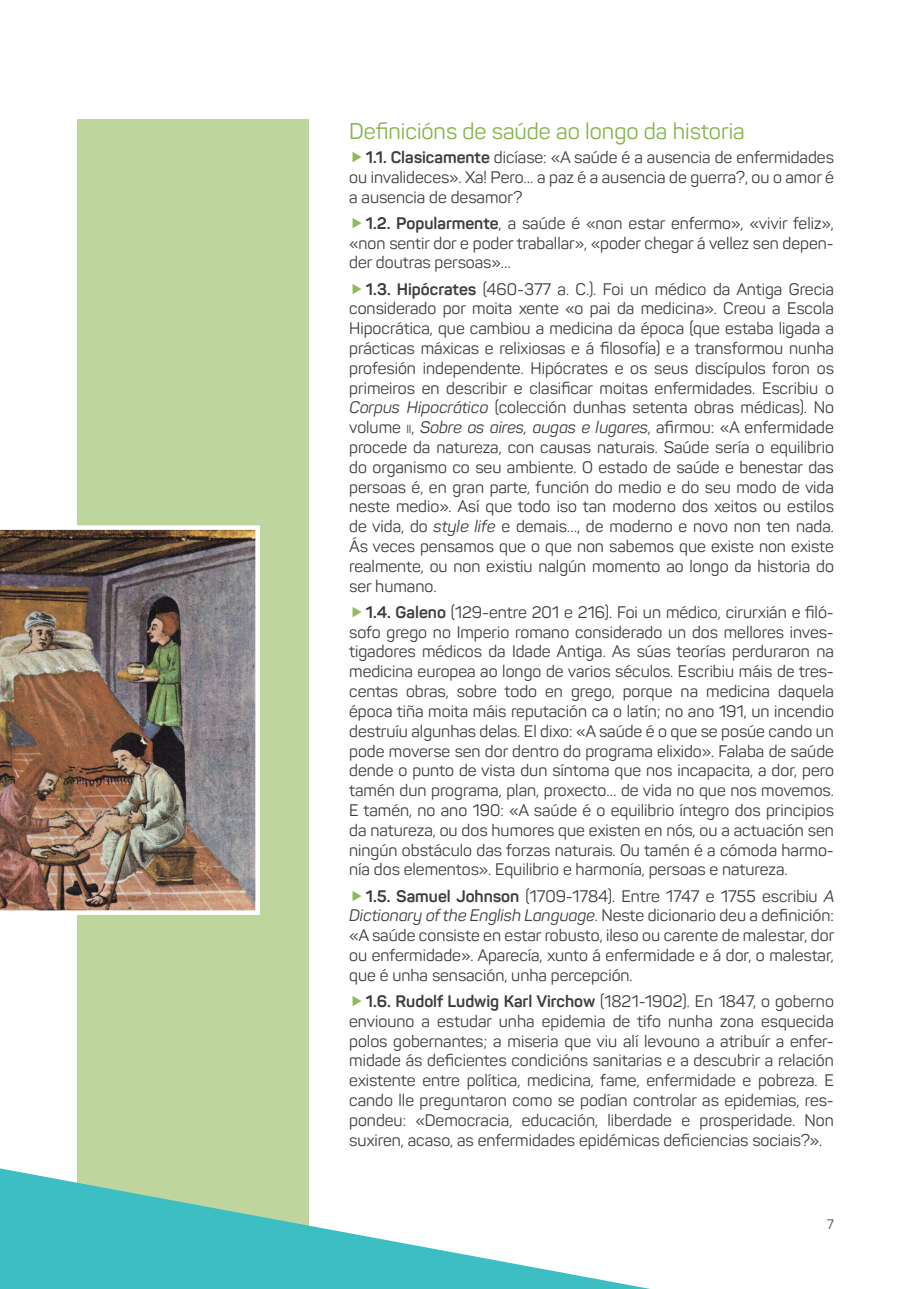
<style>
.page{position:relative;width:919px;height:1289px;background:#fff}
.page>*{position:absolute;margin:0;border:0;box-sizing:border-box;transform-origin:0 0}
.t1{font:22.5px "Panton";color:#84b44b}
.t2{font:16.5px/19.8px "Panton";color:#3e3e3f;text-align:justify}
.t3{font:13.5px "Panton";color:#3b5c40}
.s1{font-weight:700}
.s2{font-style:italic}
.s3{font-size:11.55px}
</style>
<div class="page">
<div style="left:77px;top:119px;width:231px;height:1169px;background:#bed69e"></div>
<svg style="left:0;top:1168px;width:645px;height:120px"></svg>
<img style="left:0;top:525px;width:260px;height:389px">
<h1 class="t1" style="left:349px;top:117px;width:397px">Definicións de saúde ao longo da historia</h1>
<p class="t2" style="left:349px;top:147px;width:486px;text-indent:17px"><span class="s1">1.1. Clasicamente</span> dicíase: «A saúde é a ausencia de enfermidades ou invalideces». Xa! Pero… a paz é a ausencia de guerra?, ou o amor é a ausencia de desamor?</p>
<p class="t2" style="left:349px;top:213px;width:486px;text-indent:17px"><span class="s1">1.2. Popularmente</span>, a saúde é «non estar enfermo», «vivir feliz», «non sentir dor e poder traballar», «poder chegar á vellez sen depen&shy;der doutras persoas»…</p>
<p class="t2" style="left:349px;top:279px;width:486px;text-indent:17px"><span class="s1">1.3. Hipócrates</span> (460-377 a. C.). Foi un médico da Antiga Grecia considerado por moita xente «o pai da medicina». Creou a Escola Hipocrática, que cambiou a medicina da época (que estaba ligada a prácticas máxicas e relixiosas e á filosofía) e a transformou nunha profesión independente. Hipócrates e os seus discípulos foron os primeiros en describir e clasificar moitas enfermidades. Escribiu o <span class="s2">Corpus Hipocrático</span> (colección dunhas setenta obras médicas). No volume <span class="s3">ii</span>, <span class="s2">Sobre os aires, augas e lugares</span>, afirmou: «A enfermidade procede da natureza, con causas naturais. Saúde sería o equilibrio do organismo co seu ambiente. O estado de saúde e benestar das persoas é, en gran parte, función do medio e do seu modo de vida neste medio». Así que todo iso tan moderno dos xeitos ou estilos de vida, do <span class="s2">style life</span> e demais…, de moderno e novo non ten nada.<br>Ás veces pensamos que o que non sabemos que existe non existe realmente, ou non existiu nalgún momento ao longo da historia do ser humano.</p>
<p class="t2" style="left:349px;top:602px;width:486px;text-indent:17px"><span class="s1">1.4. Galeno</span> (129-entre 201 e 216). Foi un médico, cirurxián e filó&shy;sofo grego no Imperio romano considerado un dos mellores inves&shy;tigadores médicos da Idade Antiga. As súas teorías perduraron na medicina europea ao longo de varios séculos. Escribiu máis de tres&shy;centas obras, sobre todo en grego, porque na medicina daquela época tiña moita máis reputación ca o latín; no ano 191, un incendio destruíu algunhas delas. El dixo: «A saúde é o que se posúe cando un pode moverse sen dor dentro do programa elixido». Falaba de saúde dende o punto de vista dun síntoma que nos incapacita, a dor, pero tamén dun programa, plan, proxecto… de vida no que nos movemos.<br>E tamén, no ano 190: «A saúde é o equilibrio íntegro dos principios da natureza, ou dos humores que existen en nós, ou a actuación sen ningún obstáculo das forzas naturais. Ou tamén é a cómoda harmo&shy;nía dos elementos». Equilibrio e harmonía, persoas e natureza.</p>
<p class="t2" style="left:349px;top:885px;width:486px;text-indent:17px"><span class="s1">1.5. Samuel Johnson</span> (1709-1784). Entre 1747 e 1755 escribiu <span class="s2">A Dictionary of the English Language</span>. Neste dicionario deu a definición: «A saúde consiste en estar robusto, ileso ou carente de malestar, dor ou enfermidade». Aparecía, xunto á enfermidade e á dor, o malestar, que é unha sensación, unha percepción.</p>
<p class="t2" style="left:349px;top:991px;width:486px;text-indent:17px"><span class="s1">1.6. Rudolf Ludwig Karl Virchow</span> (1821-1902). En 1847, o goberno enviouno a estudar unha epidemia de tifo nunha zona esquecida polos gobernantes; a miseria que viu alí levouno a atribuír a enfer&shy;midade ás deficientes condicións sanitarias e a descubrir a relación existente entre política, medicina, fame, enfermidade e pobreza. E cando lle preguntaron como se podían controlar as epidemias, res&shy;pondeu: «Democracia, educación, liberdade e prosperidade. Non suxiren, acaso, as enfermidades epidémicas deficiencias sociais?».</p>
<p class="t3" style="left:826px;top:1216px;width:9px">7</p>
</div>
